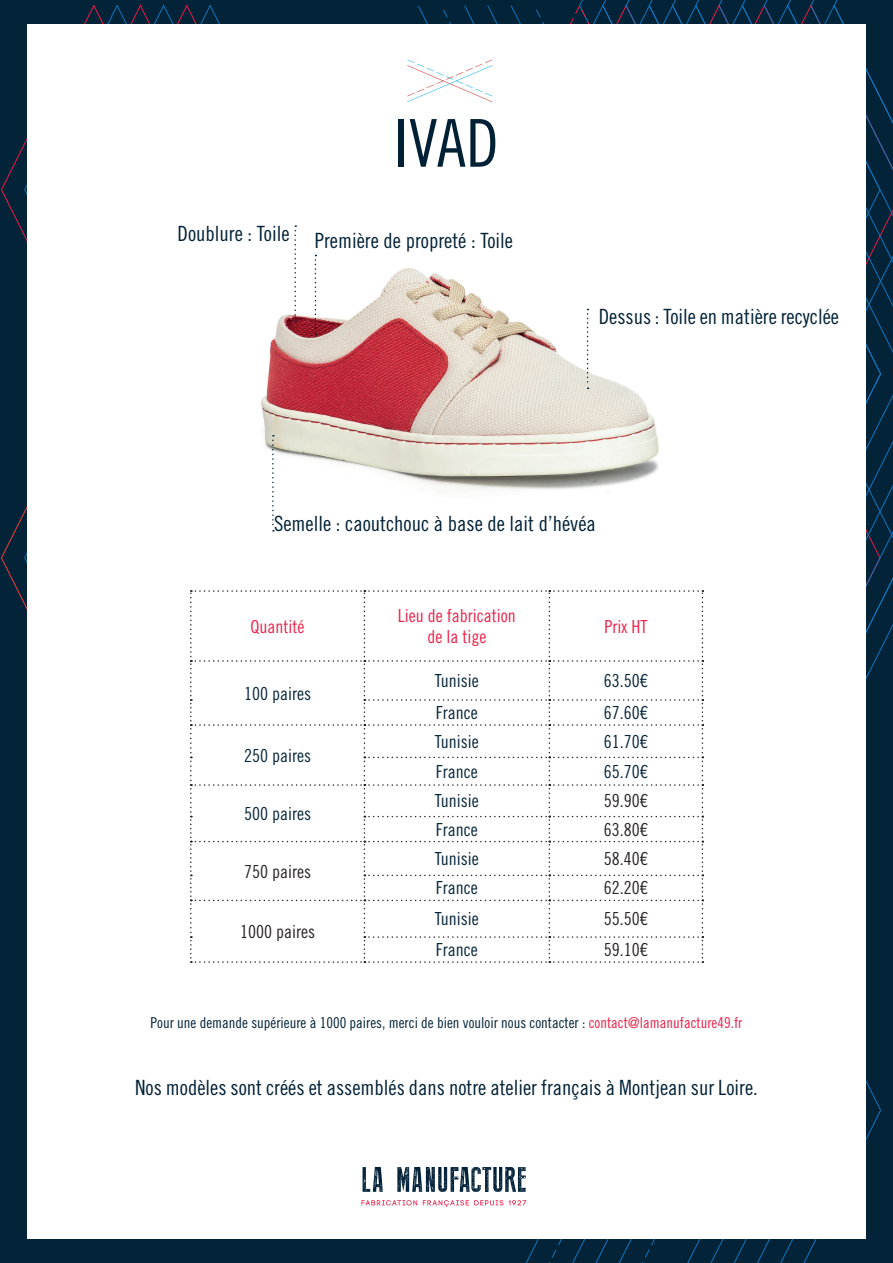
<style>
.page{position:relative;width:893px;height:1263px;background:#032438}
.page>*{position:absolute;margin:0;border:0;box-sizing:border-box;transform-origin:0 0}
.t1{font:66px "Trade Gothic LT Std Cn 18";color:#002036}
.t2{font:21px "Trade Gothic LT Std Cn 18";color:#002136}
.t3{font:18px "Trade Gothic LT Std Cn 18";color:#002136}
.t4{font:18px "Trade Gothic LT Std Cn 18";color:#231f20}
.t5{font:18px/21.6px "Trade Gothic LT Std Cn 18";color:#eb1f46;text-align:center}
.t6{font:15px "Trade Gothic LT Std Cn 18";color:#002136}
.s1{color:#eb1f46}
</style>
<div class="page">
<svg style="left:84px;top:4px;width:136px;height:20px"></svg>
<svg style="left:882px;top:100px;width:11px;height:548px"></svg>
<svg style="left:866px;top:68px;width:16px;height:1041px"></svg>
<svg style="left:578px;top:1109px;width:303px;height:154px"></svg>
<div style="left:27px;top:24px;width:839px;height:1214px;background:#fff"></div>
<img style="left:261px;top:225px;width:398px;height:267px">
<svg style="left:190px;top:590px;width:513px;height:373px"></svg>
<svg style="left:407px;top:60px;width:85px;height:42px"></svg>
<svg style="left:587px;top:309px;width:2px;height:80px"></svg>
<svg style="left:294px;top:225px;width:2px;height:97px"></svg>
<svg style="left:315px;top:255px;width:1px;height:80px"></svg>
<svg style="left:272px;top:435px;width:2px;height:96px"></svg>
<svg style="left:362px;top:1200px;width:55px;height:5px"></svg>
<svg style="left:423px;top:1200px;width:103px;height:7px"></svg>
<svg style="left:363px;top:1167px;width:20px;height:25px"></svg>
<svg style="left:397px;top:1167px;width:129px;height:25px"></svg>
<p class="t2" style="left:178px;top:221px;width:113px">Doublure : Toile</p>
<h1 class="t1" style="left:394px;top:104px;width:107px">IVAD</h1>
<p class="t2" style="left:315px;top:228px;width:200px">Première de propreté : Toile</p>
<p class="t2" style="left:599px;top:304px;width:242px">Dessus : Toile en matière recyclée</p>
<p class="t2" style="left:274px;top:510px;width:323px">Semelle : caoutchouc à base de lait d’hévéa</p>
<p class="t5" style="left:251px;top:615px;width:55px">Quantité</p>
<p class="t5" style="left:398px;top:604px;width:119px">Lieu de fabrication de la tige</p>
<p class="t5" style="left:604px;top:615px;width:44px">Prix HT</p>
<p class="t3" style="left:244px;top:682px;width:68px">100 paires</p>
<p class="t3" style="left:435px;top:670px;width:45px">Tunisie</p>
<p class="t3" style="left:604px;top:670px;width:45px">63.50€</p>
<p class="t3" style="left:436px;top:702px;width:43px">France</p>
<p class="t3" style="left:604px;top:702px;width:45px">67.60€</p>
<p class="t3" style="left:244px;top:744px;width:68px">250 paires</p>
<p class="t3" style="left:244px;top:803px;width:68px">500 paires</p>
<p class="t4" style="left:244px;top:860px;width:68px">750 paires</p>
<p class="t4" style="left:240px;top:921px;width:76px">1000 paires</p>
<p class="t3" style="left:435px;top:731px;width:45px">Tunisie</p>
<p class="t3" style="left:604px;top:731px;width:45px">61.70€</p>
<p class="t3" style="left:436px;top:761px;width:43px">France</p>
<p class="t3" style="left:604px;top:761px;width:45px">65.70€</p>
<p class="t3" style="left:435px;top:790px;width:45px">Tunisie</p>
<p class="t4" style="left:604px;top:790px;width:45px">59.90€</p>
<p class="t3" style="left:436px;top:818px;width:43px">France</p>
<p class="t4" style="left:604px;top:818px;width:45px">63.80€</p>
<p class="t3" style="left:435px;top:848px;width:45px">Tunisie</p>
<p class="t4" style="left:604px;top:848px;width:45px">58.40€</p>
<p class="t3" style="left:436px;top:877px;width:43px">France</p>
<p class="t4" style="left:604px;top:877px;width:45px">62.20€</p>
<p class="t3" style="left:435px;top:908px;width:45px">Tunisie</p>
<p class="t4" style="left:604px;top:908px;width:45px">55.50€</p>
<p class="t3" style="left:436px;top:939px;width:43px">France</p>
<p class="t4" style="left:604px;top:939px;width:45px">59.10€</p>
<p class="t6" style="left:151px;top:1013px;width:593px">Pour une demande supérieure à 1000 paires, merci de bien vouloir nous contacter : <span class="s1">contact@lamanufacture49.fr</span></p>
<p class="t2" style="left:135px;top:1074px;width:624px">Nos modèles sont créés et assemblés dans notre atelier français à Montjean sur Loire.</p>
</div>
